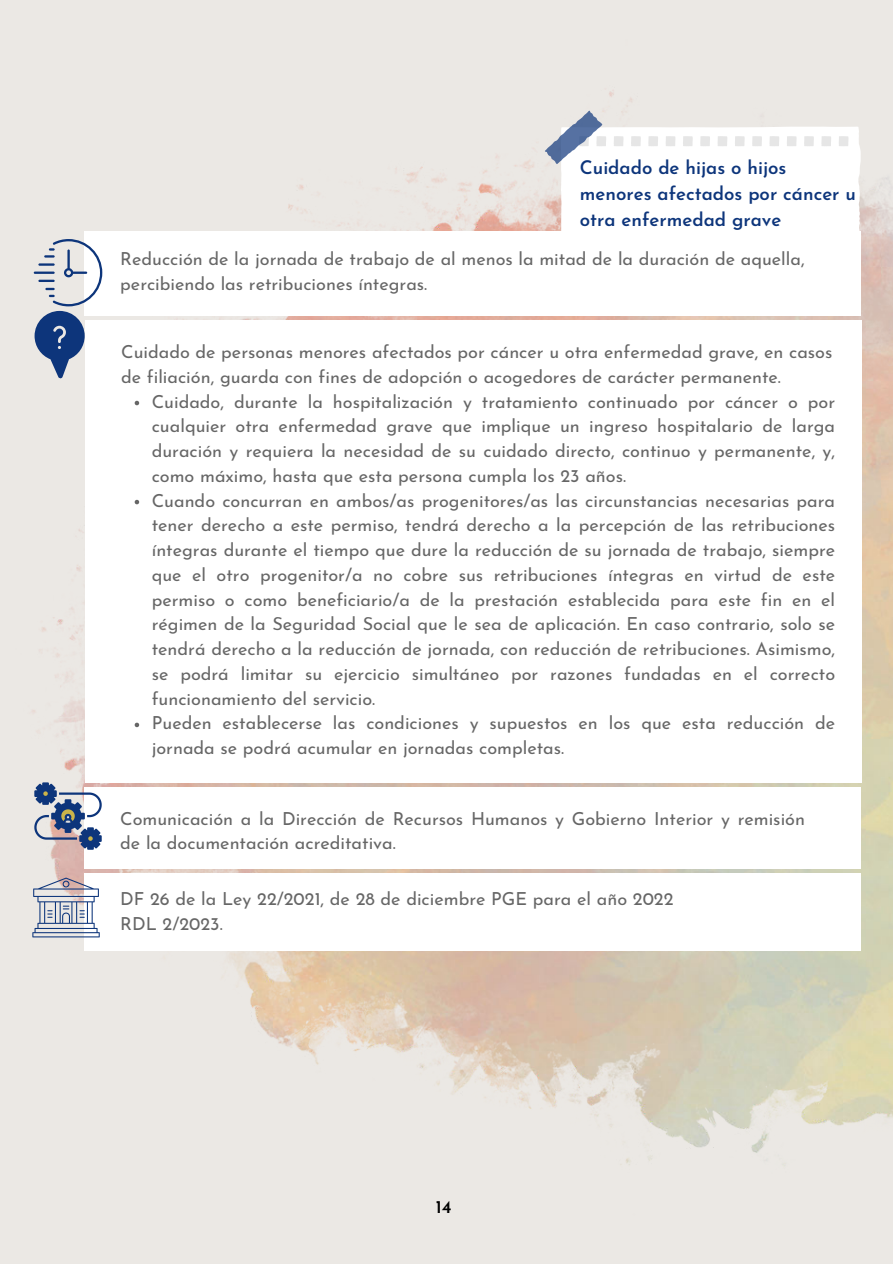
<style>
.page{position:relative;width:893px;height:1264px;background:#fff}
.page>*{position:absolute;margin:0;border:0;box-sizing:border-box;transform-origin:0 0}
.t1{font:600 18.6px/25.8px "Josefin Sans";color:#0d357b}
.t2{font:18px/24.8px "Josefin Sans";color:#666}
.t3{font:600 18px "Josefin Sans";color:#000}
</style>
<div class="page">
<img style="left:0;top:0;width:892px;height:1263px">
<svg style="left:545px;top:111px;width:315px;height:120px"></svg>
<div style="left:85px;top:231px;width:776px;height:84px;background:#fff"></div>
<hr style="left:34px;top:271px;width:21px;height:3px;background:#0d357b">
<div style="left:85px;top:320px;width:776px;height:462px;background:#fff"></div>
<svg style="left:35px;top:239px;width:67px;height:139px"></svg>
<svg style="left:135px;top:401px;width:4px;height:4px"></svg>
<svg style="left:135px;top:500px;width:4px;height:4px"></svg>
<svg style="left:135px;top:722px;width:4px;height:5px"></svg>
<div style="left:85px;top:787px;width:776px;height:81px;background:#fff"></div>
<svg style="left:34px;top:782px;width:68px;height:67px;background:#98a0b5"></svg>
<div style="left:85px;top:872px;width:776px;height:78px;background:#fff"></div>
<svg style="left:32px;top:877px;width:68px;height:60px"></svg>
<div style="left:573px;top:158px;width:271px;height:103px;background:#fff"></div>
<p class="t1" style="left:580px;top:152px;width:277px">Cuidado de hijas o hijos menores afectados por cáncer u otra enfermedad grave</p>
<p class="t2" style="left:120px;top:244px;width:685px">Reducción de la jornada de trabajo de al menos la mitad de la duración de aquella, percibiendo las retribuciones íntegras.</p>
<p class="t2" style="left:121px;top:337px;width:712px">Cuidado de personas menores afectados por cáncer u otra enfermedad grave, en casos de filiación, guarda con fines de adopción o acogedores de carácter permanente.</p>
<p class="t2" style="left:152px;top:386px;width:685px">Cuidado, durante la hospitalización y tratamiento continuado por cáncer o por cualquier otra enfermedad grave que implique un ingreso hospitalario de larga duración y requiera la necesidad de su cuidado directo, continuo y permanente, y, como máximo, hasta que esta persona cumpla los 23 años.<br>Cuando concurran en ambos/as progenitores/as las circunstancias necesarias para tener derecho a este permiso, tendrá derecho a la percepción de las retribuciones íntegras durante el tiempo que dure la reducción de su jornada de trabajo, siempre que el otro progenitor/a no cobre sus retribuciones íntegras en virtud de este permiso o como beneficiario/a de la prestación establecida para este fin en el régimen de la Seguridad Social que le sea de aplicación. En caso contrario, solo se tendrá derecho a la reducción de jornada, con reducción de retribuciones. Asimismo, se podrá limitar su ejercicio simultáneo por razones fundadas en el correcto funcionamiento del servicio.<br>Pueden establecerse las condiciones y supuestos en los que esta reducción de jornada se podrá acumular en jornadas completas.</p>
<p class="t2" style="left:120px;top:803px;width:686px">Comunicación a la Dirección de Recursos Humanos y Gobierno Interior y remisión de la documentación acreditativa.</p>
<p class="t2" style="left:120px;top:884px;width:554px">DF 26 de la Ley 22/2021, de 28 de diciembre PGE para el año 2022<br>RDL 2/2023.</p>
<p class="t3" style="left:436px;top:1191px;width:17px">14</p>
</div>
